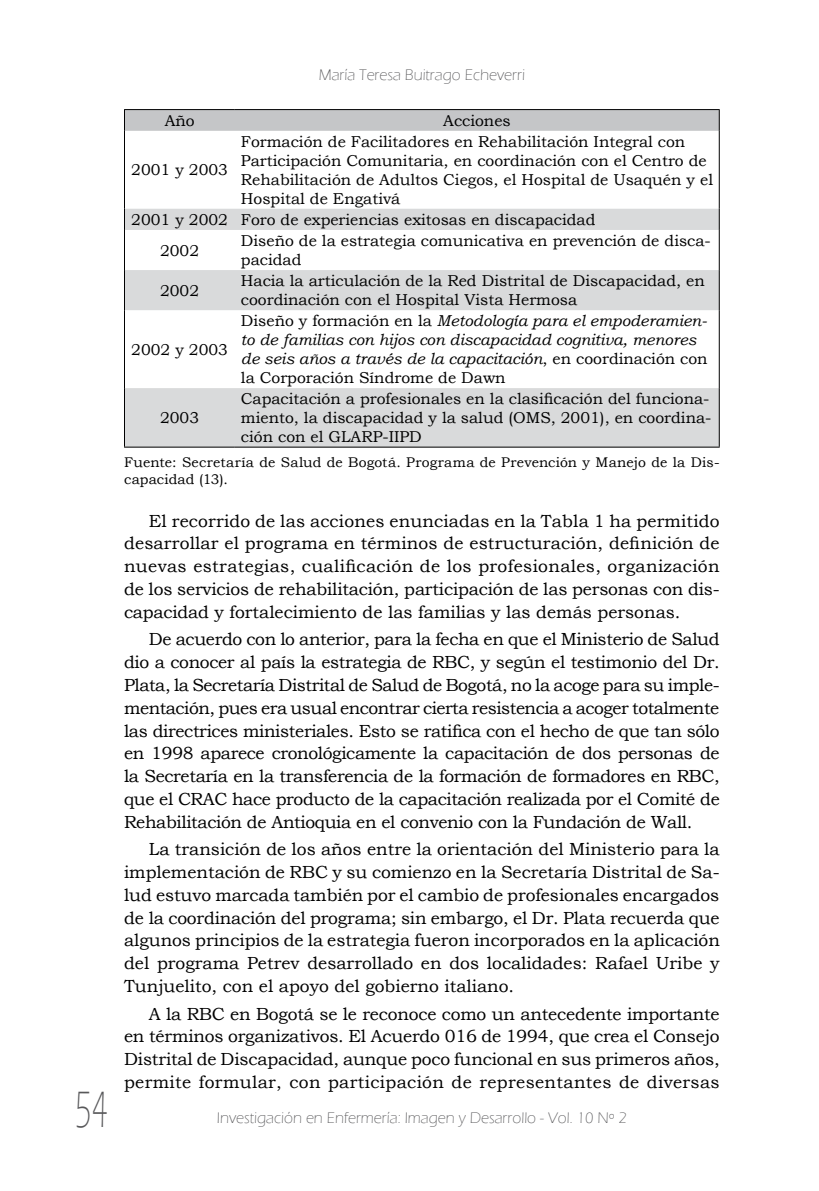
<style>
.page{position:relative;width:819px;height:1191px;background:#fff}
.page>*{position:absolute;margin:0;border:0;box-sizing:border-box;transform-origin:0 0}
.t1{font:300 52.5px "Eras ITC";color:#58585a;scale:.6 1}
.t2{font:17.5px/22.8px "Bookman Old Style";color:#000;text-align:justify}
.t3{font:15.75px/18.9px "Bookman Old Style";color:#000}
.t4{font:italic 15.75px/18.9px "Bookman Old Style";color:#000}
.t5{font:300 15.75px "Eras ITC";color:#58585a}
.t6{font:14px/16.8px "Bookman Old Style";letter-spacing:.01em;color:#000}
.s1{font-style:normal}
</style>
<div class="page">
<svg style="left:125px;top:209px;width:593px;height:238px;fill:#dbdcdd"></svg>
<hr style="left:124px;top:109px;width:111px;height:1px;background:#000">
<hr style="left:235px;top:109px;width:484px;height:1px;background:#000">
<svg style="left:124px;top:110px;width:595px;height:21px;background:#c4c5c7"></svg>
<hr style="left:124px;top:131px;width:1px;height:78px;background:#000">
<hr style="left:718px;top:131px;width:1px;height:78px;background:#000">
<svg style="left:124px;top:209px;width:1px;height:21px"></svg>
<svg style="left:718px;top:209px;width:1px;height:21px"></svg>
<hr style="left:124px;top:230px;width:1px;height:40px;background:#000">
<hr style="left:718px;top:230px;width:1px;height:40px;background:#000">
<hr style="left:124px;top:270px;width:1px;height:40px;background:#000">
<hr style="left:718px;top:270px;width:1px;height:40px;background:#000">
<hr style="left:124px;top:310px;width:1px;height:78px;background:#000">
<hr style="left:718px;top:310px;width:1px;height:78px;background:#000">
<hr style="left:124px;top:388px;width:1px;height:59px;background:#000">
<hr style="left:718px;top:388px;width:1px;height:59px;background:#000">
<hr style="left:124px;top:447px;width:111px;height:1px;background:#000">
<hr style="left:235px;top:447px;width:484px;height:1px;background:#000">
<h1 class="t1" style="left:74px;top:1081px;width:58px">54</h1>
<p class="t5" style="left:319px;top:66px;width:208px">María Teresa Buitrago Echeverri</p>
<p class="t3" style="left:165px;top:111px;width:31px">Año</p>
<p class="t3" style="left:443px;top:111px;width:69px">Acciones</p>
<p class="t3" style="left:131px;top:161px;width:98px">2001 y 2003</p>
<p class="t3" style="left:241px;top:132px;width:473px">Formación de Facilitadores en Rehabilitación Integral con Participación Comunitaria, en coordinación con el Centro de Rehabilitación de Adultos Ciegos, el Hospital de Usaquén y el Hospital de Engativá</p>
<p class="t3" style="left:160px;top:204px;width:437px;line-height:30.6px;text-indent:-29px">2001 y 2002 Foro de experiencias exitosas en discapacidad<br>2002</p>
<p class="t3" style="left:241px;top:231px;width:471px">Diseño de la estrategia comunicativa en prevención de disca&shy;pacidad</p>
<p class="t3" style="left:160px;top:281px;width:41px">2002</p>
<p class="t3" style="left:241px;top:271px;width:465px">Hacia la articulación de la Red Distrital de Discapacidad, en coordinación con el Hospital Vista Hermosa</p>
<p class="t3" style="left:131px;top:340px;width:98px">2002 y 2003</p>
<p class="t4" style="left:241px;top:311px;width:468px"><span class="s1">Diseño y formación en la</span> Metodología para el empoderamien&shy;to de familias con hijos con discapacidad cognitiva, menores de seis años a través de la capacitación<span class="s1">, en coordinación con la Corporación Síndrome de Dawn</span></p>
<p class="t3" style="left:241px;top:389px;width:472px;text-align:justify">Capacitación a profesionales en la clasificación del funciona&shy;miento, la discapacidad y la salud (OMS, 2001), en coordina&shy;ción con el GLARP-IIPD</p>
<p class="t6" style="left:124px;top:454px;width:597px">Fuente: Secretaría de Salud de Bogotá. Programa de Prevención y Manejo de la Dis&shy;capacidad (13).</p>
<p class="t2" style="left:124px;top:509px;width:597px;text-indent:25px">El recorrido de las acciones enunciadas en la Tabla 1 ha permitido desarrollar el programa en términos de estructuración, definición de nuevas estrategias, cualificación de los profesionales, organización de los servicios de rehabilitación, participación de las personas con dis&shy;capacidad y fortalecimiento de las familias y las demás personas.</p>
<p class="t2" style="left:124px;top:628px;width:597px;text-indent:25px">De acuerdo con lo anterior, para la fecha en que el Ministerio de Salud dio a conocer al país la estrategia de RBC, y según el testimonio del Dr.<br>Plata, la Secretaría Distrital de Salud de Bogotá, no la acoge para su imple&shy;mentación, pues era usual encontrar cierta resistencia a acoger totalmente las directrices ministeriales. Esto se ratifica con el hecho de que tan sólo en 1998 aparece cronológicamente la capacitación de dos personas de la Secretaría en la transferencia de la formación de formadores en RBC, que el CRAC hace producto de la capacitación realizada por el Comité de Rehabilitación de Antioquia en el convenio con la Fundación de Wall.</p>
<p class="t2" style="left:124px;top:838px;width:597px;text-indent:25px">La transición de los años entre la orientación del Ministerio para la implementación de RBC y su comienzo en la Secretaría Distrital de Sa&shy;lud estuvo marcada también por el cambio de profesionales encargados de la coordinación del programa; sin embargo, el Dr. Plata recuerda que algunos principios de la estrategia fueron incorporados en la aplicación del programa Petrev desarrollado en dos localidades: Rafael Uribe y Tunjuelito, con el apoyo del gobierno italiano.</p>
<p class="t2" style="left:124px;top:1002px;width:597px;text-indent:25px">A la RBC en Bogotá se le reconoce como un antecedente importante en términos organizativos. El Acuerdo 016 de 1994, que crea el Consejo Distrital de Discapacidad, aunque poco funcional en sus primeros años, permite formular, con participación de representantes de diversas</p>
<p class="t3" style="left:160px;top:408px;width:41px">2003</p>
<p class="t5" style="left:217px;top:1109px;width:411px">Investigación en Enfermería: Imagen y Desarrollo - Vol. 10 Nº 2</p>
</div>
